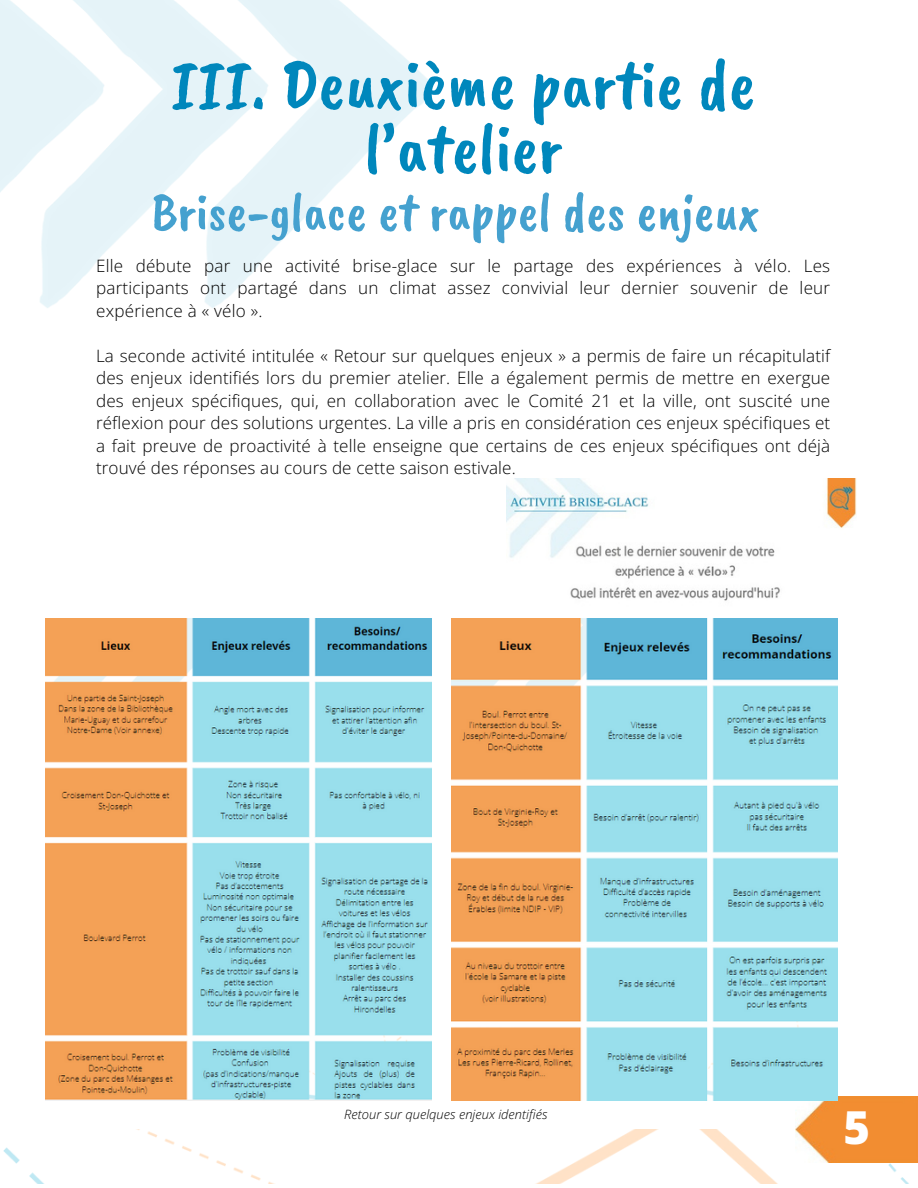
<style>
.page{position:relative;width:918px;height:1188px;background:#fff}
.page>*{position:absolute;margin:0;border:0;box-sizing:border-box;transform-origin:0 0}
.t1{font:70.5px/64.2px "Caveat Brush";color:#0087bc;text-align:center}
.t2{font:54px "Caveat Brush";color:#45a1cf}
.t3{font:800 45.45px "Open Sans";color:#fff}
.t4{font:300 17.1px/22.5px "Open Sans";letter-spacing:.01em;color:#000;text-align:justify}
.t5{font:italic 300 12.9px "Open Sans";color:#000}
</style>
<div class="page">
<img style="left:0;top:0;width:433px;height:308px">
<img style="left:3px;top:1129px;width:906px;height:54px">
<img style="left:795px;top:1096px;width:123px;height:67px">
<img style="left:507px;top:478px;width:350px;height:123px">
<img style="left:46px;top:618px;width:385px;height:483px">
<img style="left:452px;top:618px;width:386px;height:483px">
<p class="t1" style="left:171px;top:52px;width:586px">III. Deuxième partie de l’atelier</p>
<p class="t2" style="left:151px;top:178px;width:610px">Brise-glace et rappel des enjeux</p>
<p class="t4" style="left:96px;top:254px;width:736px">Elle débute par une activité brise-glace sur le partage des expériences à vélo. Les participants ont partagé dans un climat assez convivial leur dernier souvenir de leur expérience à « vélo ».</p>
<p class="t4" style="left:96px;top:344px;width:736px">La seconde activité intitulée « Retour sur quelques enjeux » a permis de faire un récapitulatif des enjeux identifiés lors du premier atelier. Elle a également permis de mettre en exergue des enjeux spécifiques, qui, en collaboration avec le Comité 21 et la ville, ont suscité une réflexion pour des solutions urgentes. La ville a pris en considération ces enjeux spécifiques et a fait preuve de proactivité à telle enseigne que certains de ces enjeux spécifiques ont déjà trouvé des réponses au cours de cette saison estivale.</p>
<p class="t5" style="left:344px;top:1105px;width:205px">Retour sur quelques enjeux identifiés</p>
<p class="t3" style="left:844px;top:1096px;width:28px">5</p>
</div>
